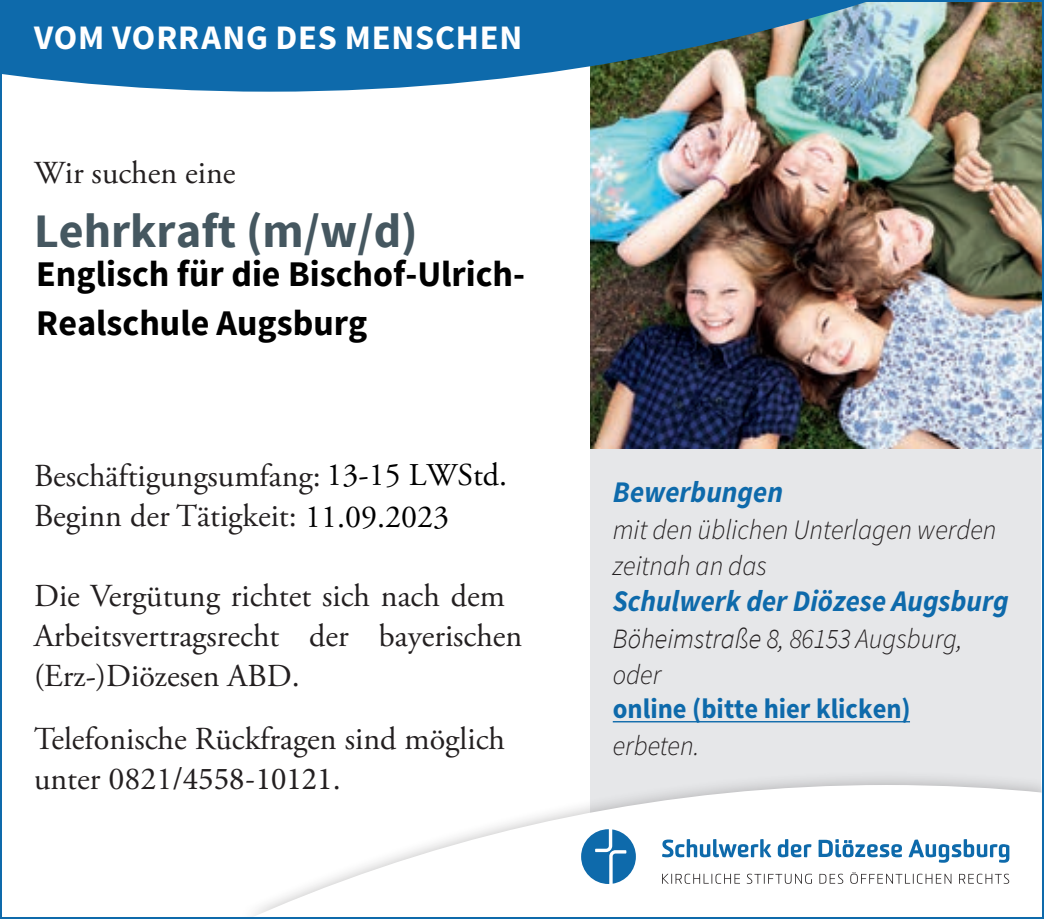
<style>
.page{position:relative;width:1044px;height:919px;background:#fff}
.page>*{position:absolute;margin:0;border:0;box-sizing:border-box;transform-origin:0 0}
.Titeltext{font:700 48px "Source Sans Pro";color:#455760}
.t1{font:700 36px/48.8px "Source Sans Pro";color:#000}
.Titeltext-2{font:700 34.4px "Source Sans Pro";letter-spacing:.025em;color:#fff}
.Titeltext-3{font:32px/40px "Adobe Garamond Pro";color:#231f20}
.Marginaltext_Zuwisch{font:italic 700 30px "Source Sans Pro";color:#0e6aab;scale:.95 1}
.Marginaltext_Zuwisch-2{font:italic 300 28px/35.2px "Source Sans Pro";color:#231f20;scale:.95 1}
.Marginaltext{font:italic 300 28px "Source Sans Pro";color:#231f20;scale:.95 1}
.s1{font-size:30.8px}
.s2{color:#000}
.s3{font-family:"Minion Pro"}
.s4{font-weight:700;font-style:normal;color:#0e6aab}
</style>
<div class="page">
<div style="left:590px;top:400px;width:450px;height:518px;background:#e6e7e9"></div>
<hr style="left:612px;top:721px;width:297px;height:1px;background:#0e6aab">
<img style="left:590px;top:92px;width:450px;height:356px">
<img style="left:3px;top:3px;width:1037px;height:89px">
<div style="left:237px;top:769px;width:806px;height:149px;background:#231f20;opacity:.3"></div>
<div style="left:237px;top:785px;width:803px;height:130px;background:#fff"></div>
<svg style="left:662px;top:839px;width:109px;height:18px;background:#97bfda"></svg>
<svg style="left:777px;top:839px;width:34px;height:18px"></svg>
<svg style="left:818px;top:839px;width:83px;height:18px"></svg>
<svg style="left:908px;top:839px;width:101px;height:23px;background:#a8c9e0"></svg>
<svg style="left:581px;top:829px;width:54px;height:54px;background:#5495c3"></svg>
<svg style="left:662px;top:873px;width:77px;height:10px"></svg>
<svg style="left:746px;top:873px;width:65px;height:10px"></svg>
<svg style="left:819px;top:873px;width:24px;height:10px"></svg>
<svg style="left:850px;top:872px;width:101px;height:11px"></svg>
<svg style="left:958px;top:873px;width:50px;height:10px"></svg>
<p class="Titeltext-2" style="left:34px;top:15px;width:489px">VOM VORRANG DES MENSCHEN</p>
<p class="Titeltext-3" style="left:34px;top:154px;width:203px">Wir suchen eine</p>
<p class="Titeltext" style="left:34px;top:200px;width:385px">Lehrkraft (m/w/d)</p>
<p class="t1" style="left:36px;top:251px;width:490px">Englisch für die Bischof-Ulrich-<br>Realschule Augsburg</p>
<p class="Titeltext-3" style="left:34px;top:456px;width:474px">Besch<span class="s1">ä</span>ftigungsumfang: <span class="s2">13-15 LWStd.<br></span>Beginn der T<span class="s1">ä</span>tigkeit: <span class="s2">11.09.2023</span></p>
<p class="Titeltext-3" style="left:34px;top:576px;width:489px">Die Verg<span class="s1">ü</span>tung richtet sich nach dem<br>Arbeitsvertragsrecht der bayerischen (Erz-)Di<span class="s1">ö</span>zesen ABD.</p>
<p class="Titeltext-3" style="left:34px;top:719px;width:472px">Telefonische R<span class="s1">ü</span>ckfragen sind m<span class="s1">ö</span>glich unter 0821/<span class="s3">4558-10121</span>.</p>
<p class="Marginaltext_Zuwisch" style="left:612px;top:473px;width:181px">Bewerbungen</p>
<p class="Marginaltext_Zuwisch-2" style="left:612px;top:512px;width:405px">mit den üblichen Unterlagen werden zeitnah an das</p>
<p class="Marginaltext_Zuwisch" style="left:612px;top:582px;width:418px">Schulwerk der Diözese Augsburg</p>
<p class="Marginaltext_Zuwisch-2" style="left:612px;top:621px;width:369px">Böheimstraße 8, 86153 Augsburg, oder<br><span class="s4">online (bitte hier klicken)</span></p>
<p class="Marginaltext" style="left:612px;top:728px;width:93px">erbeten.</p>
</div>
